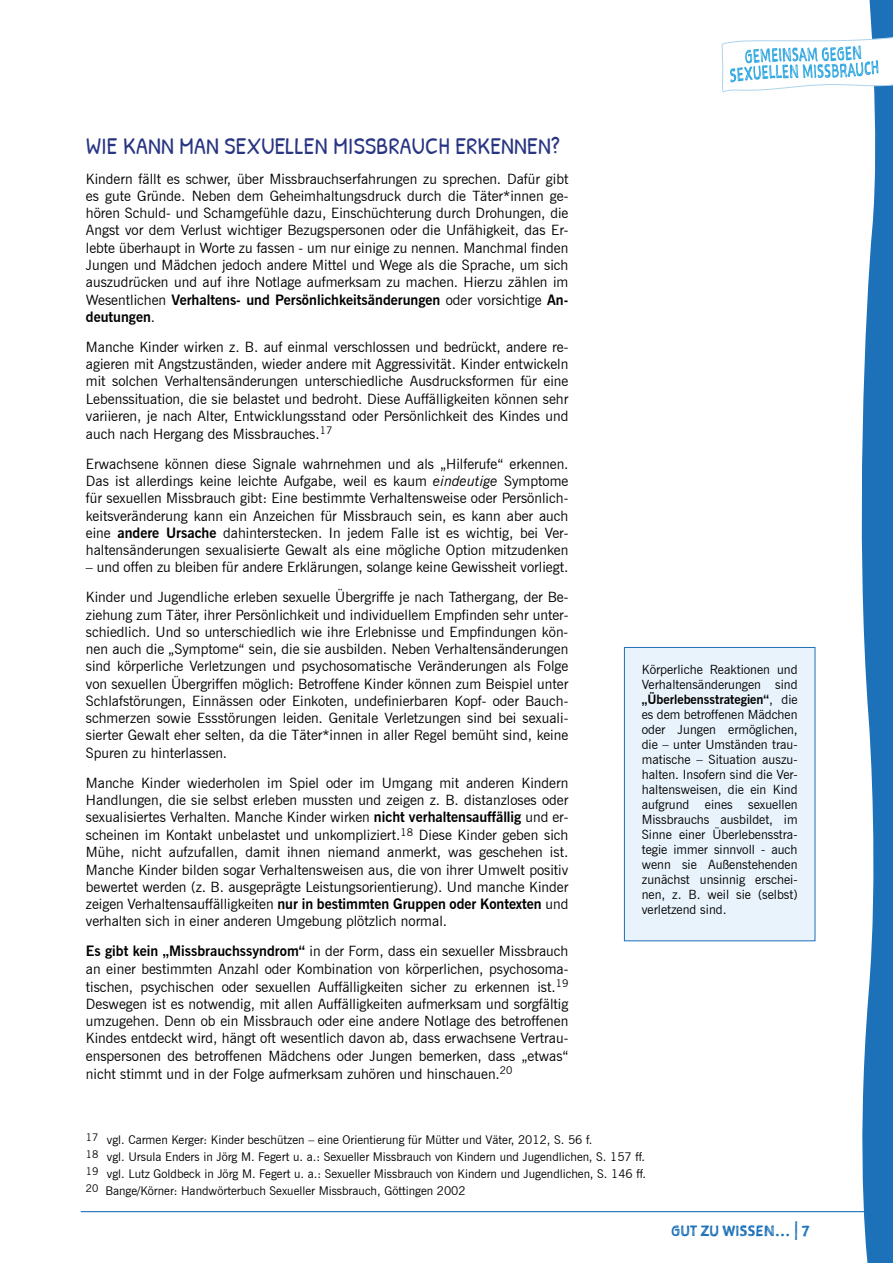
<style>
.page{position:relative;width:893px;height:1263px;background:#fff}
.page>*{position:absolute;margin:0;border:0;box-sizing:border-box;transform-origin:0 0}
.t1{font:24px "Patrick Hand";letter-spacing:.01em;color:#283583}
.t2{font:14.25px/17.2px "News Gothic BT";color:#000;text-align:justify}
.t3{font:14.25px "Sketchnote Square";color:#1d71b8}
.t4{font:12.75px/15px "News Gothic BT";color:#000;text-align:justify}
.t5{font:12px/17.1px "News Gothic BT";color:#000}
.s1{font-weight:700}
.s2{font-style:italic}
</style>
<div class="page">
<hr style="left:81px;top:1211px;width:812px;height:1px;background:#1d71b8">
<div style="left:624px;top:647px;width:192px;height:294px;background:#e9f3fc"></div>
<svg style="left:854px;top:0;width:39px;height:1263px;fill:#1d71b8"></svg>
<svg style="left:721px;top:33px;width:172px;height:60px"></svg>
<h1 class="t1" style="left:86px;top:129px;width:475px">WIE KANN MAN SEXUELLEN MISSBRAUCH ERKENNEN?</h1>
<p class="t2" style="left:86px;top:170px;width:484px">Kindern fällt es schwer, über Missbrauchserfahrungen zu sprechen. Dafür gibt es gute Gründe. Neben dem Geheimhaltungsdruck durch die Täter*innen ge&shy;hören Schuld- und Schamgefühle dazu, Einschüchterung durch Drohungen, die Angst vor dem Verlust wichtiger Bezugspersonen oder die Unfähigkeit, das Er&shy;lebte überhaupt in Worte zu fassen - um nur einige zu nennen. Manchmal finden Jungen und Mädchen jedoch andere Mittel und Wege als die Sprache, um sich auszudrücken und auf ihre Notlage aufmerksam zu machen. Hierzu zählen im Wesentlichen <span class="s1">Verhaltens- und Persönlichkeitsänderungen</span> oder vorsichtige <span class="s1">An&shy;deutungen</span>.</p>
<p class="t2" style="left:86px;top:338px;width:484px">Manche Kinder wirken z. B. auf einmal verschlossen und bedrückt, andere re&shy;agieren mit Angstzuständen, wieder andere mit Aggressivität. Kinder entwickeln mit solchen Verhaltensänderungen unterschiedliche Ausdrucksformen für eine Lebenssituation, die sie belastet und bedroht. Diese Auffälligkeiten können sehr variieren, je nach Alter, Entwicklungsstand oder Persönlichkeit des Kindes und auch nach Hergang des Missbrauches.<sup>17</sup></p>
<p class="t2" style="left:86px;top:455px;width:484px">Erwachsene können diese Signale wahrnehmen und als „Hilferufe“ erkennen.<br>Das ist allerdings keine leichte Aufgabe, weil es kaum <span class="s2">eindeutige</span> Symptome für sexuellen Missbrauch gibt: Eine bestimmte Verhaltensweise oder Persönlich&shy;keitsveränderung kann ein Anzeichen für Missbrauch sein, es kann aber auch eine <span class="s1">andere Ursache</span> dahinterstecken. In jedem Falle ist es wichtig, bei Ver&shy;haltensänderungen sexualisierte Gewalt als eine mögliche Option mitzudenken</p>
<p class="t2" style="left:86px;top:552px;width:484px;line-height:30px">– und offen zu bleiben für andere Erklärungen, solange keine Gewissheit vorliegt.<br>Kinder und Jugendliche erleben sexuelle Übergriffe je nach Tathergang, der Be-</p>
<p class="t2" style="left:86px;top:606px;width:484px">ziehung zum Täter, ihrer Persönlichkeit und individuellem Empfinden sehr unter&shy;schiedlich. Und so unterschiedlich wie ihre Erlebnisse und Empfindungen kön&shy;nen auch die „Symptome“ sein, die sie ausbilden. Neben Verhaltensänderungen sind körperliche Verletzungen und psychosomatische Veränderungen als Folge von sexuellen Übergriffen möglich: Betroffene Kinder können zum Beispiel unter Schlafstörungen, Einnässen oder Einkoten, undefinierbaren Kopf- oder Bauch&shy;schmerzen sowie Essstörungen leiden. Genitale Verletzungen sind bei sexuali&shy;sierter Gewalt eher selten, da die Täter*innen in aller Regel bemüht sind, keine Spuren zu hinterlassen.</p>
<p class="t2" style="left:86px;top:774px;width:484px">Manche Kinder wiederholen im Spiel oder im Umgang mit anderen Kindern Handlungen, die sie selbst erleben mussten und zeigen z. B. distanzloses oder sexualisiertes Verhalten. Manche Kinder wirken <span class="s1">nicht verhaltensauffällig</span> und er&shy;scheinen im Kontakt unbelastet und unkompliziert.<sup>18</sup> Diese Kinder geben sich Mühe, nicht aufzufallen, damit ihnen niemand anmerkt, was geschehen ist.<br>Manche Kinder bilden sogar Verhaltensweisen aus, die von ihrer Umwelt positiv bewertet werden (z. B. ausgeprägte Leistungsorientierung). Und manche Kinder zeigen Verhaltensauffälligkeiten <span class="s1">nur in bestimmten Gruppen oder Kontexten</span> und verhalten sich in einer anderen Umgebung plötzlich normal.</p>
<p class="t2" style="left:86px;top:942px;width:484px"><span class="s1">Es gibt kein „Missbrauchssyndrom“</span> in der Form, dass ein sexueller Missbrauch an einer bestimmten Anzahl oder Kombination von körperlichen, psychosoma&shy;tischen, psychischen oder sexuellen Auffälligkeiten sicher zu erkennen ist.<sup>19<br></sup>Deswegen ist es notwendig, mit allen Auffälligkeiten aufmerksam und sorgfältig umzugehen. Denn ob ein Missbrauch oder eine andere Notlage des betroffenen Kindes entdeckt wird, hängt oft wesentlich davon ab, dass erwachsene Vertrau&shy;enspersonen des betroffenen Mädchens oder Jungen bemerken, dass „etwas“ nicht stimmt und in der Folge aufmerksam zuhören und hinschauen.<sup>20</sup></p>
<p class="t4" style="left:642px;top:662px;width:157px">Körperliche Reaktionen und Verhaltensänderungen sind <span class="s1">„Überlebensstrategien“</span>, die es dem betroffenen Mädchen oder Jungen ermöglichen, die – unter Umständen trau&shy;matische – Situation auszu&shy;halten. Insofern sind die Ver&shy;haltensweisen, die ein Kind aufgrund eines sexuellen Missbrauchs ausbildet, im Sinne einer Überlebensstra&shy;tegie immer sinnvoll - auch wenn sie Außenstehenden zunächst unsinnig erschei&shy;nen, z. B. weil sie (selbst) verletzend sind.</p>
<p class="t5" style="left:86px;top:1131px;width:562px"><sup>17</sup> vgl. Carmen Kerger: Kinder beschützen – eine Orientierung für Mütter und Väter, 2012, S. 56 f.<br><sup>18</sup> vgl. Ursula Enders in Jörg M. Fegert u. a.: Sexueller Missbrauch von Kindern und Jugendlichen, S. 157 ff.<br><sup>19</sup> vgl. Lutz Goldbeck in Jörg M. Fegert u. a.: Sexueller Missbrauch von Kindern und Jugendlichen, S. 146 ff.<br><sup>20</sup> Bange/Körner: Handwörterbuch Sexueller Missbrauch, Göttingen 2002</p>
<p class="t3" style="left:671px;top:1221px;width:140px">GUT ZU WISSEN… | 7</p>
</div>
